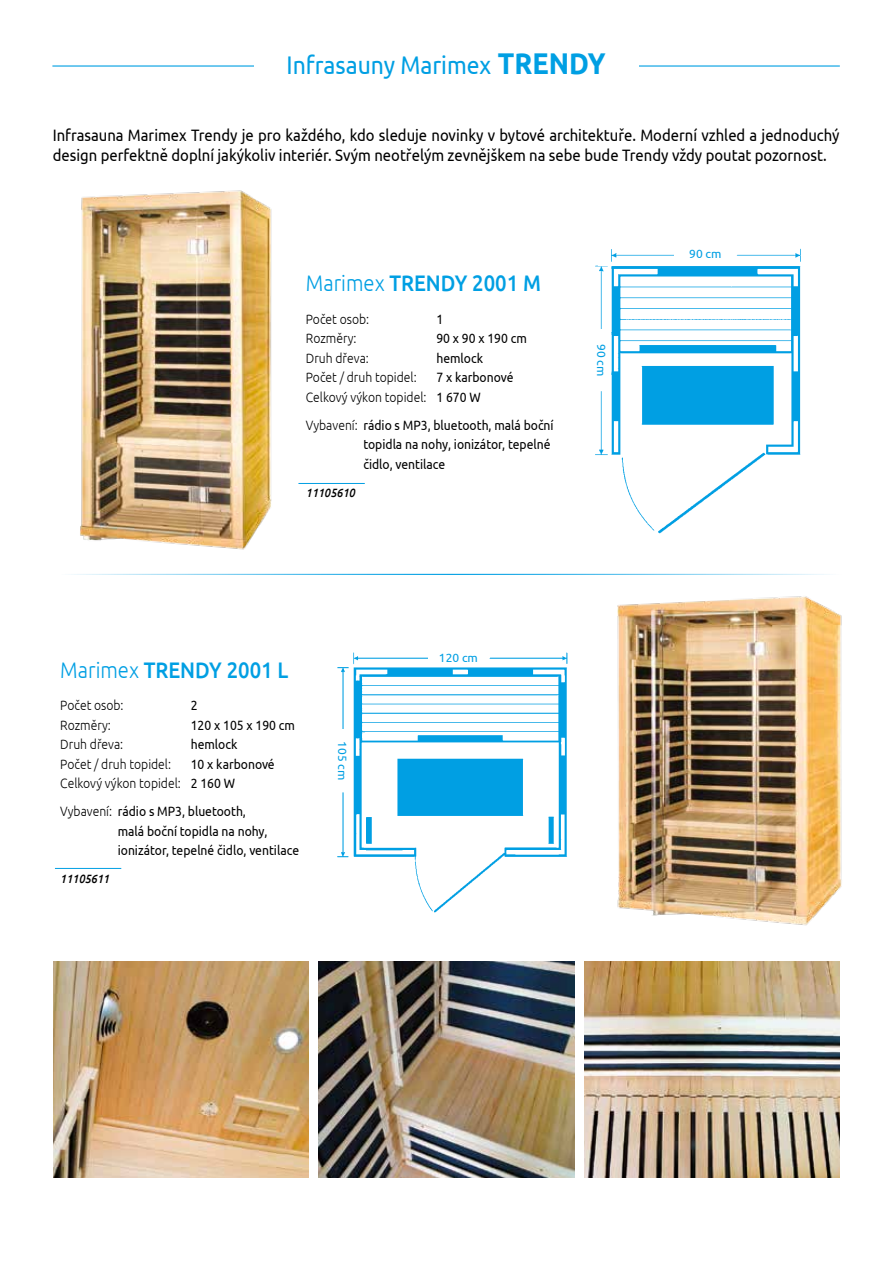
<style>
.page{position:relative;width:893px;height:1263px;background:#fff}
.page>*{position:absolute;margin:0;border:0;box-sizing:border-box;transform-origin:0 0}
.t1{font:25.5px "Ubuntu";color:#009fe3;scale:.9 1}
.t2{font:500 22.5px "Ubuntu";color:#009fe3;scale:.9 1}
.t3{font:16.5px/19.5px "Ubuntu";color:#000;scale:.9 1}
.t4{font:13.5px/19.5px "Ubuntu";color:#000;scale:.9 1}
.t5{font:300 13.5px/19.5px "Ubuntu";color:#000;scale:.9 1}
.t6{font:12px "Ubuntu";color:#009fe3}
.t7{font:italic 500 12px "Ubuntu";color:#000;scale:.9 1}
.s1{font-weight:700;font-size:30px}
.s2{font-weight:300}
.s3{font-weight:400}
</style>
<div class="page">
<hr style="left:52px;top:65px;width:788px;height:2px;background:#009fe3">
<div style="left:254px;top:43px;width:384px;height:40px;background:#fff"></div>
<hr style="left:61px;top:574px;width:787px;height:1px;background:#009fe3">
<img style="left:80px;top:190px;width:192px;height:360px">
<img style="left:617px;top:596px;width:225px;height:330px">
<img style="left:595px;top:248px;width:206px;height:286px">
<div style="left:675px;top:245px;width:61px;height:18px;background:#fff"></div>
<div style="left:593px;top:329px;width:18px;height:62px;background:#fff"></div>
<img style="left:337px;top:652px;width:231px;height:261px">
<div style="left:428px;top:648px;width:61px;height:18px;background:#fff"></div>
<div style="left:334px;top:729px;width:18px;height:63px;background:#fff"></div>
<hr style="left:55px;top:868px;width:66px;height:1px;background:#009fe3">
<hr style="left:298px;top:483px;width:67px;height:1px;background:#009fe3">
<img style="left:319px;top:961px;width:255px;height:217px">
<img style="left:585px;top:961px;width:255px;height:217px">
<img style="left:53px;top:961px;width:255px;height:217px">
<h1 class="t1" style="left:286px;top:50px;width:356px">Infrasauny Marimex <span class="s1">TRENDY</span></h1>
<p class="t3" style="left:53px;top:125px;width:876px">Infrasauna Marimex Trendy je pro každého, kdo sleduje novinky v bytové architektuře. Moderní vzhled a jednoduchý design perfektně doplní jakýkoliv interiér. Svým neotřelým zevnějškem na sebe bude Trendy vždy poutat pozornost.</p>
<h2 class="t2" style="left:306px;top:269px;width:263px"><span class="s2">Marimex</span> TRENDY 2001 M</h2>
<p class="t5" style="left:306px;top:309px;width:72px">Počet osob:</p>
<p class="t4" style="left:436px;top:309px;width:9px">1</p>
<p class="t5" style="left:306px;top:328px;width:58px">Rozměry:</p>
<p class="t4" style="left:436px;top:328px;width:102px">90 x 90 x 190 cm</p>
<p class="t5" style="left:306px;top:348px;width:71px">Druh dřeva:</p>
<p class="t4" style="left:436px;top:348px;width:53px">hemlock</p>
<p class="t5" style="left:306px;top:367px;width:125px">Počet / druh topidel:</p>
<p class="t5" style="left:306px;top:367px;width:232px;text-indent:131px"><span class="s3">7 x karbonové<br></span>Celkový výkon topidel: <span class="s3">1 670 W</span></p>
<p class="t4" style="left:363px;top:415px;width:213px;text-indent:-57px"><span class="s2">Vybavení:</span> rádio s MP3, bluetooth, malá boční topidla na nohy, ionizátor, tepelné čidlo, ventilace</p>
<p class="t7" style="left:306px;top:485px;width:56px">11105610</p>
<p class="t6" style="left:609px;top:344px;width:34px;rotate:90deg">90 cm</p>
<h2 class="t2" style="left:60px;top:655px;width:255px"><span class="s2">Marimex</span> TRENDY 2001 L</h2>
<p class="t5" style="left:60px;top:695px;width:72px">Počet osob:</p>
<p class="t4" style="left:191px;top:695px;width:9px">2</p>
<p class="t5" style="left:60px;top:715px;width:58px">Rozměry:</p>
<p class="t4" style="left:191px;top:714px;width:117px">120 x 105 x 190 cm</p>
<p class="t5" style="left:60px;top:734px;width:71px">Druh dřeva:</p>
<p class="t4" style="left:191px;top:734px;width:53px">hemlock</p>
<p class="t5" style="left:60px;top:754px;width:125px">Počet / druh topidel:</p>
<p class="t5" style="left:60px;top:754px;width:240px;text-indent:131px"><span class="s3">10 x karbonové<br></span>Celkový výkon topidel: <span class="s3">2 160 W</span></p>
<p class="t4" style="left:118px;top:801px;width:203px;text-indent:-57px"><span class="s2">Vybavení:</span> rádio s MP3, bluetooth,<br>malá boční topidla na nohy, ionizátor, tepelné čidlo, ventilace</p>
<p class="t7" style="left:60px;top:871px;width:56px">11105611</p>
<p class="t6" style="left:350px;top:741px;width:40px;rotate:90deg">105 cm</p>
<p class="t6" style="left:439px;top:650px;width:40px">120 cm</p>
<p class="t6" style="left:689px;top:247px;width:34px">90 cm</p>
</div>
